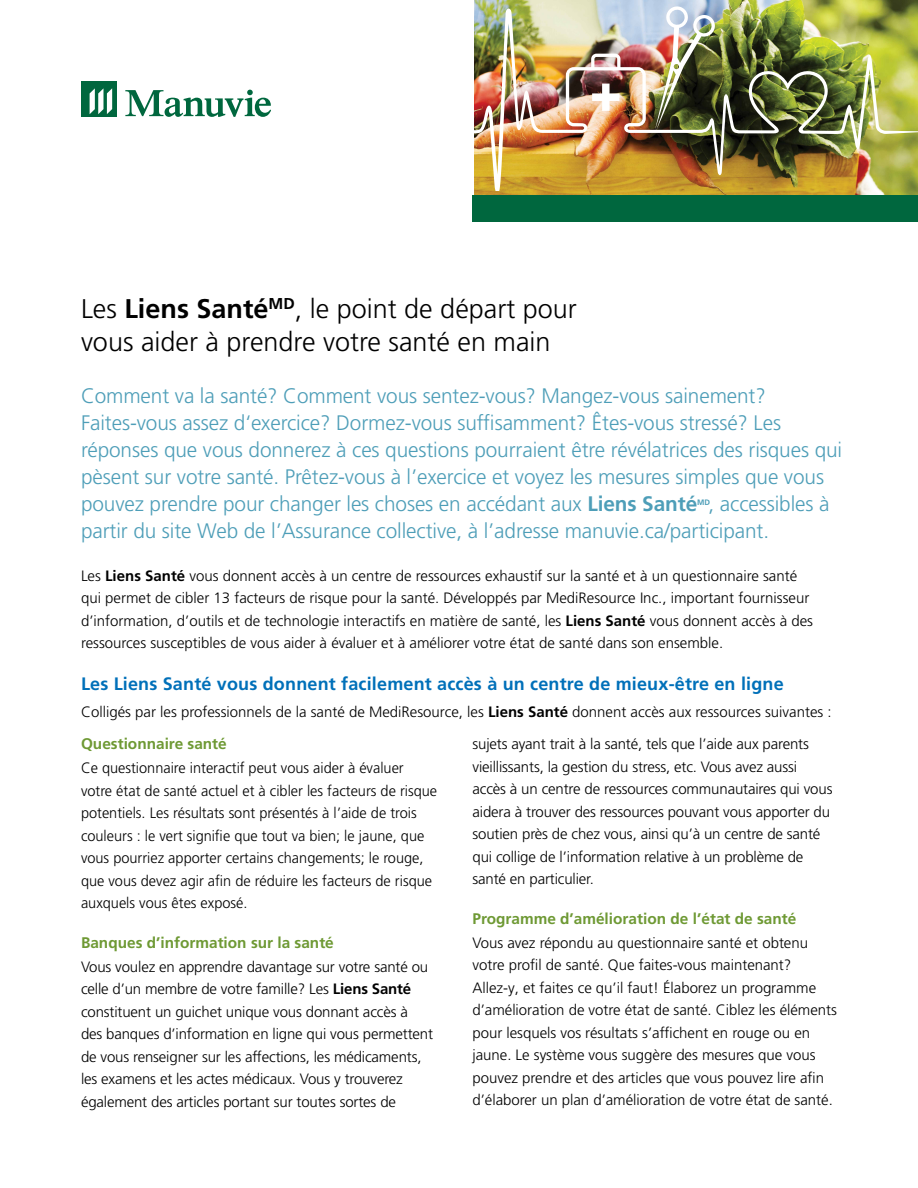
<style>
.page{position:relative;width:918px;height:1188px;background:#fff}
.page>*{position:absolute;margin:0;border:0;box-sizing:border-box;transform-origin:0 0}
.t1{font:300 27px/33px "Frutiger LT Pro";color:#000}
.t2{font:300 21px/27px "Frutiger LT Pro";letter-spacing:-.005em;color:#4e9eb8}
.t3{font:700 18px "Frutiger LT Pro";letter-spacing:.01em;color:#0070b9}
.t4{font:700 15.3px "Frutiger LT Pro";color:#6e9934}
.t5{font:300 15px/22.5px "Frutiger LT Pro";color:#000}
.t6{font:700 7.8px "Frutiger LT Pro";color:#4e9eb8}
.s1{font-weight:700}
</style>
<div class="page">
<div style="left:81px;top:81px;width:35px;height:35px;background:#00673e"></div>
<svg style="left:90px;top:88px;width:22px;height:26px"></svg>
<svg style="left:125px;top:90px;width:146px;height:26px"></svg>
<img style="left:474px;top:0;width:444px;height:195px">
<img style="left:474px;top:6px;width:444px;height:185px">
<div style="left:472px;top:195px;width:446px;height:27px;background:#00673e"></div>
<h1 class="t1" style="left:81px;top:292px;width:497px">Les <span class="s1">Liens Santé</span><sup>MD</sup>, le point de départ pour vous aider à prendre votre santé en main</h1>
<p class="t2" style="left:81px;top:382px;width:763px">Comment va la santé? Comment vous sentez-vous? Mangez-vous sainement?<br>Faites‑vous assez d‘exercice? Dormez-vous suffisamment? Êtes-vous stressé? Les réponses que vous donnerez à ces questions pourraient être révélatrices des risques qui pèsent sur votre santé. Prêtez-vous à l’exercice et voyez les mesures simples que vous pouvez prendre pour changer les choses en accédant aux <span class="s1">Liens Santé</span></p>
<h2 class="t2" style="left:81px;top:490px;width:750px;text-indent:628px">, accessibles à partir du site Web de l’Assurance collective, à l’adresse manuvie.ca/participant.</h2>
<p class="t5" style="left:81px;top:564px;width:734px">Les <span class="s1">Liens Santé</span> vous donnent accès à un centre de ressources exhaustif sur la santé et à un questionnaire santé qui permet de cibler 13 facteurs de risque pour la santé. Développés par MediResource Inc., important fournisseur d’information, d’outils et de technologie interactifs en matière de santé, les <span class="s1">Liens Santé</span> vous donnent accès à des ressources susceptibles de vous aider à évaluer et à améliorer votre état de santé dans son ensemble.</p>
<p class="t6" style="left:697px;top:497px;width:14px">MD</p>
<p class="t3" style="left:81px;top:673px;width:704px">Les Liens Santé vous donnent facilement accès à un centre de mieux-être en ligne</p>
<p class="t5" style="left:81px;top:700px;width:752px">Colligés par les professionnels de la santé de MediResource, les <span class="s1">Liens Santé</span> donnent accès aux ressources suivantes :</p>
<p class="t4" style="left:81px;top:735px;width:147px">Questionnaire santé</p>
<p class="t5" style="left:81px;top:757px;width:358px">Ce questionnaire interactif peut vous aider à évaluer votre état de santé actuel et à cibler les facteurs de risque potentiels. Les résultats sont présentés à l’aide de trois couleurs : le vert signifie que tout va bien; le jaune, que vous pourriez apporter certains changements; le rouge, que vous devez agir afin de réduire les facteurs de risque auxquels vous êtes exposé.</p>
<p class="t4" style="left:81px;top:934px;width:254px">Banques d’information sur la santé</p>
<p class="t5" style="left:81px;top:955px;width:354px">Vous voulez en apprendre davantage sur votre santé ou celle d’un membre de votre famille? Les <span class="s1">Liens Santé </span>constituent un guichet unique vous donnant accès à<br>des banques d’information en ligne qui vous permettent de vous renseigner sur les affections, les médicaments, les examens et les actes médicaux. Vous y trouverez également des articles portant sur toutes sortes de</p>
<p class="t5" style="left:472px;top:733px;width:362px">sujets ayant trait à la santé, tels que l’aide aux parents vieillissants, la gestion du stress, etc. Vous avez aussi accès à un centre de ressources communautaires qui vous aidera à trouver des ressources pouvant vous apporter du soutien près de chez vous, ainsi qu’à un centre de santé qui collige de l’information relative à un problème de santé en particulier.</p>
<p class="t4" style="left:472px;top:910px;width:325px">Programme d’amélioration de l’état de santé</p>
<p class="t5" style="left:472px;top:931px;width:366px">Vous avez répondu au questionnaire santé et obtenu votre profil de santé. Que faites-vous maintenant?<br>Allez-y, et faites ce qu’il faut! Élaborez un programme d’amélioration de votre état de santé. Ciblez les éléments pour lesquels vos résultats s’affichent en rouge ou en jaune. Le système vous suggère des mesures que vous pouvez prendre et des articles que vous pouvez lire afin d’élaborer un plan d’amélioration de votre état de santé.</p>
</div>
